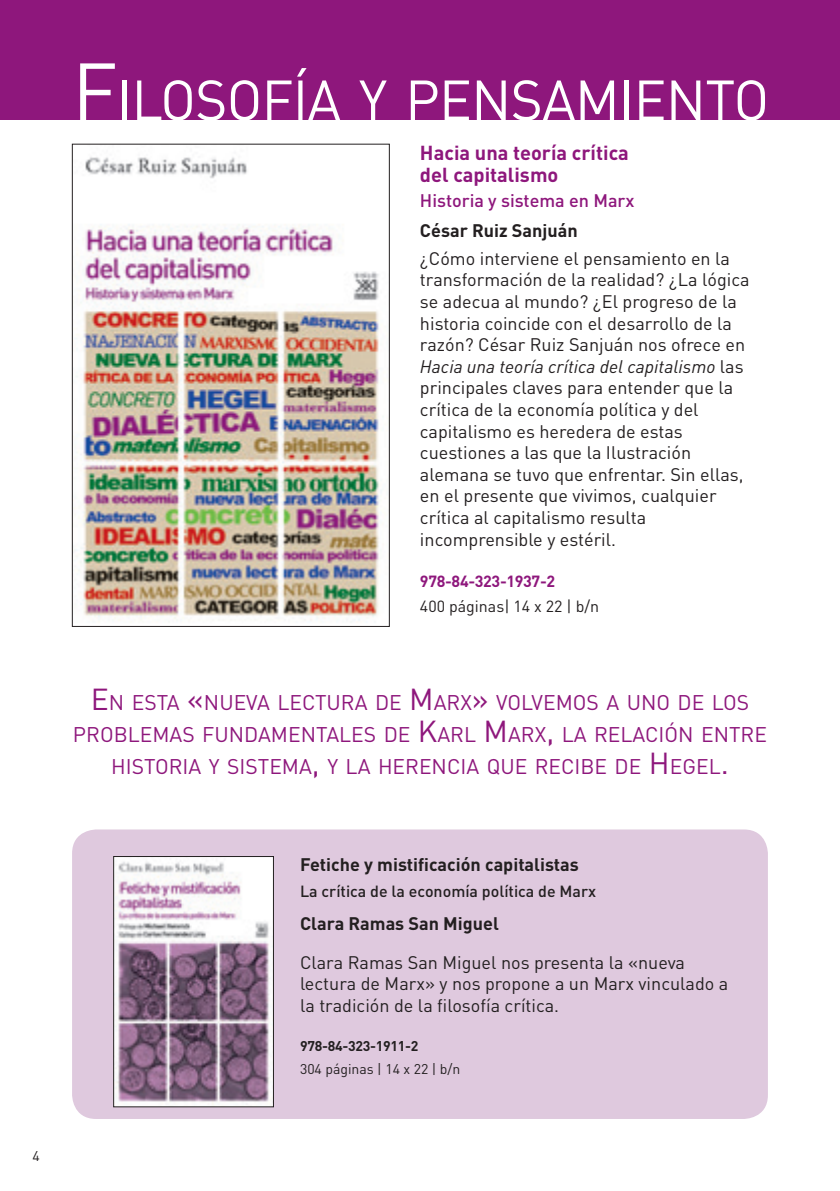
<style>
.page{position:relative;width:840px;height:1191px;background:#fff}
.page>*{position:absolute;margin:0;border:0;box-sizing:border-box;transform-origin:0 0}
.Titulo_libro{font:56px "DIN";letter-spacing:-.015em;color:#fff}
.destacado{font:21px/32px "DIN";color:#8e177c;text-align:center}
.Titulo_libro-2{font:700 20px/22px "DIN";color:#8e177c}
.Resumen_-_izquierda{font:18px/21.6px "DIN";color:#231f20}
.autor{font:700 18px "DIN";color:#231f20}
.Titulo_libro-3{font:700 18px "DIN";color:#231f20}
.subtítulo{font:500 18px "DIN";color:#8e177c}
.subtítulo-2{font:500 16px "DIN";color:#231f20}
.paginas_formato{font:16px "DIN";color:#231f20}
.isbn{font:700 16px "DIN";letter-spacing:-.02em;color:#8e177c}
.paginas_formato-2{font:14px "DIN";color:#231f20}
.isbn-2{font:700 14px "DIN";letter-spacing:-.02em;color:#231f20}
.s1{font-size:80px}
.s2{font-style:italic}
.s3{font-size:30px}
</style>
<div class="page">
<div style="left:0;top:0;width:839px;height:119px;background:#8e177c"></div>
<hr style="left:839px;top:0;width:1px;height:119px;background:#231f20">
<img style="left:74px;top:157px;width:308px;height:465px">
<div style="left:72px;top:144px;width:317px;height:482px;border:1px solid #231f20"></div>
<div style="left:72px;top:829px;width:695px;height:290px;background:#dfc9de;border-radius:24px"></div>
<img style="left:115px;top:858px;width:156px;height:247px">
<div style="left:113px;top:856px;width:160px;height:251px;border:1px solid #231f20"></div>
<p class="paginas_formato-2" style="left:32px;top:1146px;width:9px">4</p>
<p class="Titulo_libro" style="left:72px;top:65px;width:698px"><span class="s1">F</span>ILOSOFÍA Y PENSAMIENTO</p>
<p class="Titulo_libro-2" style="left:420px;top:140px;width:210px">Hacia una teoría crítica del capitalismo</p>
<p class="subtítulo" style="left:420px;top:189px;width:216px">Historia y sistema en Marx</p>
<p class="autor" style="left:420px;top:219px;width:159px">César Ruiz Sanjuán</p>
<p class="Resumen_-_izquierda" style="left:420px;top:247px;width:331px">¿Cómo interviene el pensamiento en la transformación de la realidad? ¿La lógica se adecua al mundo? ¿El progreso de la historia coincide con el desarrollo de la razón? César Ruiz Sanjuán nos ofrece en <span class="s2">Hacia una teoría crítica del capitalismo</span> las principales claves para entender que la crítica de la economía política y del capitalismo es heredera de estas cuestiones a las que la Ilustración alemana se tuvo que enfrentar. Sin ellas, en el presente que vivimos, cualquier crítica al capitalismo resulta incomprensible y estéril.</p>
<p class="isbn" style="left:420px;top:571px;width:137px">978-84-323-1937-2</p>
<p class="paginas_formato" style="left:420px;top:596px;width:181px">400 páginas| 14 x 22 | b/n</p>
<p class="destacado" style="left:73px;top:686px;width:695px"><span class="s3">E</span>N ESTA <span class="s3">«</span>NUEVA LECTURA DE <span class="s3">M</span>ARX<span class="s3">»</span> VOLVEMOS A UNO DE LOS<br>PROBLEMAS FUNDAMENTALES DE <span class="s3">K</span>ARL <span class="s3">M</span>ARX<span class="s3">,</span> LA RELACIÓN ENTRE<br>HISTORIA Y SISTEMA<span class="s3">,</span> Y LA HERENCIA QUE RECIBE DE <span class="s3">H</span> EGEL<span class="s3">.</span></p>
<p class="Titulo_libro-3" style="left:300px;top:853px;width:280px">Fetiche y mistificación capitalistas</p>
<p class="subtítulo-2" style="left:300px;top:881px;width:297px">La crítica de la economía política de Marx</p>
<p class="autor" style="left:300px;top:911px;width:200px">Clara Ramas San Miguel</p>
<p class="Resumen_-_izquierda" style="left:300px;top:951px;width:429px">Clara Ramas San Miguel nos presenta la «nueva lectura de Marx» y nos propone a un Marx vinculado a la tradición de la filosofía crítica.</p>
<p class="isbn-2" style="left:300px;top:1037px;width:120px">978-84-323-1911-2</p>
<p class="paginas_formato-2" style="left:300px;top:1060px;width:162px">304 páginas | 14 x 22 | b/n</p>
</div>
